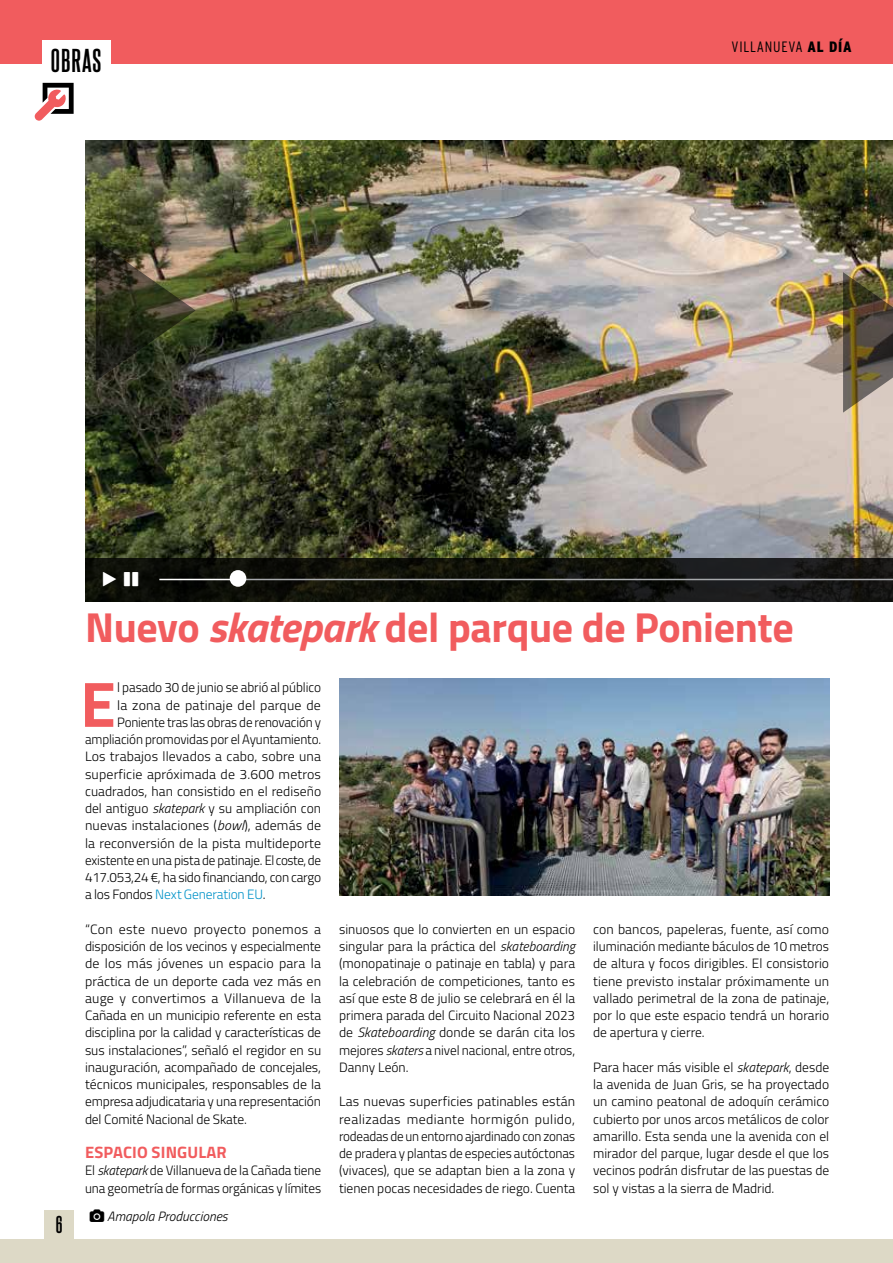
<style>
.page{position:relative;width:893px;height:1263px;background:#fff}
.page>*{position:absolute;margin:0;border:0;box-sizing:border-box;transform-origin:0 0}
.TEXTO_PRIMER_PÁRRAFO_CAPITULAR{font:700 64.2px "Titillium";color:#f15c5e}
.TÍTULO{font:700 42px "Titillium";letter-spacing:-.01em;color:#f15c5e}
.t1{font:700 28.5px "Steelfish Rg";letter-spacing:.04em;color:#000}
.t2{font:700 21px "Steelfish Rg";color:#000}
.LADILLO{font:700 16.5px "Titillium";letter-spacing:.01em;color:#f15c5e}
.t3{font:300 condensed 15px "Interstate";letter-spacing:.05em;color:#000}
.TEXTO{font:300 13.5px/17.2px "Titillium";color:#000;text-align:justify}
.TEXTO_PRIMER_PÁRRAFO_CAPITULAR-2{font:300 13.5px "Titillium";color:#000}
.TEXTO_PRIMER_PÁRRAFO_CAPITULAR-3{font:300 13.5px "Titillium";letter-spacing:-.02em;color:#000}
.TEXTO_PRIMER_PÁRRAFO_CAPITULAR-4{font:300 13.5px "Titillium";letter-spacing:-.015em;color:#0092c8}
.PIE_DE_FOTO{font:italic 300 13.5px "Titillium";color:#000}
.s1{font-weight:900}
.s2{font-style:italic}
.s3{color:#000}
</style>
<div class="page">
<div style="left:0;top:0;width:893px;height:64px;background:#f15c5e"></div>
<svg style="left:35px;top:83px;width:39px;height:38px"></svg>
<div style="left:42px;top:40px;width:69px;height:36px;background:#fff"></div>
<img style="left:339px;top:679px;width:490px;height:216px">
<img style="left:85px;top:140px;width:808px;height:418px">
<svg style="left:96px;top:240px;width:100px;height:141px"></svg>
<svg style="left:85px;top:558px;width:808px;height:43px;fill:#10110a"></svg>
<hr style="left:159px;top:579px;width:83px;height:1px;background:#fff">
<hr style="left:238px;top:579px;width:655px;height:1px;background:#a7a9ac">
<div style="left:230px;top:570px;width:16px;height:17px;background:#fff;border-radius:50%"></div>
<img style="left:843px;top:272px;width:50px;height:141px">
<div style="left:44px;top:1209px;width:30px;height:30px;background:#ddd9c6"></div>
<div style="left:0;top:1239px;width:893px;height:24px;background:#ddd9c6"></div>
<svg style="left:103px;top:572px;width:13px;height:14px"></svg>
<svg style="left:124px;top:572px;width:14px;height:14px"></svg>
<h3 class="t1" style="left:51px;top:40px;width:52px">OBRAS</h3>
<p class="t3" style="left:731px;top:38px;width:122px">VILLANUEVA <span class="s1">AL DÍA</span></p>
<h3 class="t2" style="left:56px;top:1210px;width:8px">6</h3>
<p class="TÍTULO" style="left:85px;top:596px;width:710px">Nuevo <span class="s2">skatepark</span> del parque de Poniente</p>
<p class="TEXTO_PRIMER_PÁRRAFO_CAPITULAR" style="left:80px;top:655px;width:37px">E</p>
<p class="TEXTO_PRIMER_PÁRRAFO_CAPITULAR-2" style="left:117px;top:678px;width:205px">l pasado 30 de junio se abrió al público</p>
<p class="TEXTO_PRIMER_PÁRRAFO_CAPITULAR-2" style="left:117px;top:695px;width:205px">la zona de patinaje del parque de</p>
<p class="TEXTO_PRIMER_PÁRRAFO_CAPITULAR-2" style="left:117px;top:712px;width:205px">Poniente tras las obras de renovación y</p>
<p class="TEXTO_PRIMER_PÁRRAFO_CAPITULAR-2" style="left:85px;top:729px;width:238px">ampliación promovidas por el Ayuntamiento.</p>
<p class="TEXTO_PRIMER_PÁRRAFO_CAPITULAR-2" style="left:85px;top:747px;width:238px">Los trabajos llevados a cabo, sobre una</p>
<p class="TEXTO_PRIMER_PÁRRAFO_CAPITULAR-2" style="left:85px;top:764px;width:238px">superficie apróximada de 3.600 metros</p>
<p class="TEXTO_PRIMER_PÁRRAFO_CAPITULAR-2" style="left:85px;top:781px;width:238px">cuadrados, han consistido en el rediseño</p>
<p class="TEXTO_PRIMER_PÁRRAFO_CAPITULAR-2" style="left:85px;top:798px;width:238px">del antiguo <span class="s2">skatepark</span> y su ampliación con</p>
<p class="TEXTO_PRIMER_PÁRRAFO_CAPITULAR-2" style="left:85px;top:816px;width:238px">nuevas instalaciones (<span class="s2">bowl</span>), además de</p>
<p class="TEXTO_PRIMER_PÁRRAFO_CAPITULAR-2" style="left:85px;top:833px;width:238px">la reconversión de la pista multideporte</p>
<p class="TEXTO_PRIMER_PÁRRAFO_CAPITULAR-2" style="left:85px;top:850px;width:237px">existente en una pista de patinaje. El coste, de</p>
<p class="TEXTO_PRIMER_PÁRRAFO_CAPITULAR-3" style="left:85px;top:867px;width:238px">417.053,24 €, ha sido financiando, con cargo</p>
<p class="TEXTO_PRIMER_PÁRRAFO_CAPITULAR-4" style="left:85px;top:885px;width:182px"><span class="s3">a los Fondos</span> Next Generation EU<span class="s3">.</span></p>
<p class="TEXTO" style="left:85px;top:920px;width:238px">“Con este nuevo proyecto ponemos a disposición de los vecinos y especialmente de los más jóvenes un espacio para la práctica de un deporte cada vez más en auge y convertimos a Villanueva de la Cañada en un municipio referente en esta disciplina por la calidad y características de sus instalaciones”, señaló el regidor en su inauguración, acompañado de concejales, técnicos municipales, responsables de la empresa adjudicataria y una representación del Comité Nacional de Skate.</p>
<p class="LADILLO" style="left:85px;top:1140px;width:143px">ESPACIO SINGULAR</p>
<p class="TEXTO" style="left:85px;top:1161px;width:238px">El <span class="s2">skatepark</span> de Villanueva de la Cañada tiene una geometría de formas orgánicas y límites</p>
<p class="TEXTO" style="left:593px;top:920px;width:238px">con bancos, papeleras, fuente, así como iluminación mediante báculos de 10 metros de altura y focos dirigibles. El consistorio tiene previsto instalar próximamente un vallado perimetral de la zona de patinaje, por lo que este espacio tendrá un horario de apertura y cierre.</p>
<p class="TEXTO" style="left:593px;top:1058px;width:238px">Para hacer más visible el <span class="s2">skatepark</span>, desde la avenida de Juan Gris, se ha proyectado un camino peatonal de adoquín cerámico cubierto por unos arcos metálicos de color amarillo. Esta senda une la avenida con el mirador del parque, lugar desde el que los vecinos podrán disfrutar de las puestas de sol y vistas a la sierra de Madrid.</p>
<p class="TEXTO" style="left:339px;top:920px;width:238px">sinuosos que lo convierten en un espacio singular para la práctica del <span class="s2">skateboarding </span>(monopatinaje o patinaje en tabla) y para la celebración de competiciones, tanto es así que este 8 de julio se celebrará en él la primera parada del Circuito Nacional 2023 de <span class="s2">Skateboarding</span> donde se darán cita los mejores <span class="s2">skaters</span> a nivel nacional, entre otros, Danny León.</p>
<p class="TEXTO" style="left:339px;top:1092px;width:238px">Las nuevas superficies patinables están realizadas mediante hormigón pulido, rodeadas de un entorno ajardinado con zonas de pradera y plantas de especies autóctonas (vivaces), que se adaptan bien a la zona y tienen pocas necesidades de riego. Cuenta</p>
<p class="PIE_DE_FOTO" style="left:107px;top:1207px;width:122px">Amapola Producciones</p>
</div>
